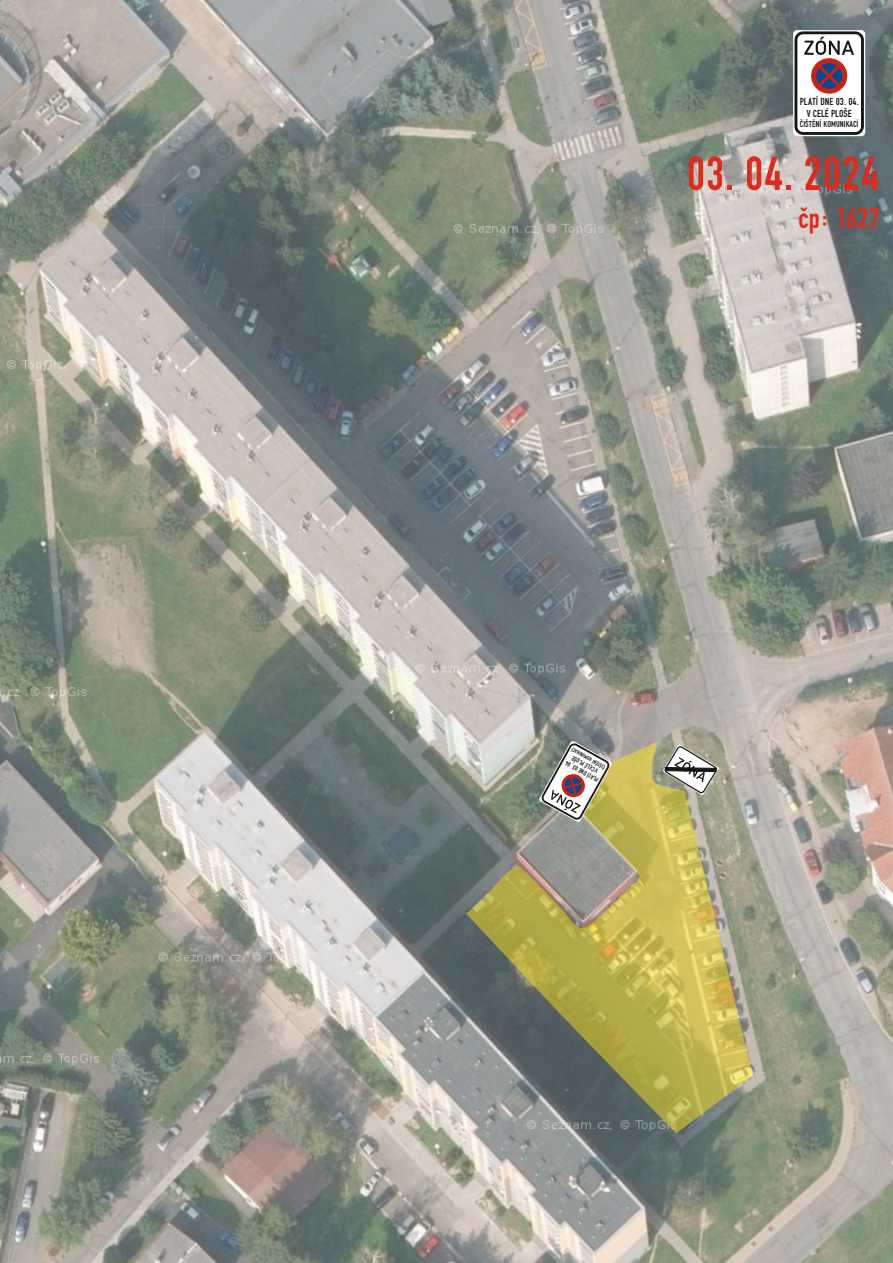
<style>
.page{position:relative;width:893px;height:1263px;background:#fff}
.page>*{position:absolute;margin:0;border:0;box-sizing:border-box;transform-origin:0 0}
.t1{font:50.1px "Znacky uzke";color:#dd2b1c}
.t2{font:30px "Znacky uzke";letter-spacing:-.005em;color:#dd2b1c}
.t3{font:10.65px/11.9px "Znacky uzke";color:#151616;text-align:center}
.t4{font:9px "Znacky uzke";color:#151616}
.t5{font:6.9px/7.6px "Znacky uzke";color:#151616}
.t6{font:5.85px "Znacky uzke";color:#151616}
</style>
<div class="page">
<img style="left:0;top:0;width:893px;height:1263px">
<svg style="left:793px;top:30px;width:72px;height:106px"></svg>
<svg style="left:466px;top:742px;width:287px;height:391px;background:#a19e6d"></svg>
<svg style="left:539px;top:741px;width:73px;height:81px"></svg>
<p class="t3" style="left:800px;top:97px;width:61px">PLATÍ DNE 03. 04.<br>V CELÉ PLOŠE</p>
<p class="t4" style="left:800px;top:121px;width:60px">ČIŠTĚNÍ KOMUNIKACÍ</p>
<h1 class="t1" style="left:686px;top:156px;width:195px">03. 04. 2024</h1>
<h2 class="t2" style="left:798px;top:208px;width:83px">čp: 1627</h2>
<p class="t6" style="left:604px;top:769px;width:39px;rotate:-151deg">ČIŠTĚNÍ KOMUNIKACÍ</p>
<p class="t5" style="left:592px;top:781px;width:31px;rotate:-151deg">A<br>V CELÉ PLOŠE</p>
<p class="t5" style="left:596px;top:783px;width:40px;rotate:-151deg">PL TÍ DNE 03. 04.</p>
</div>
